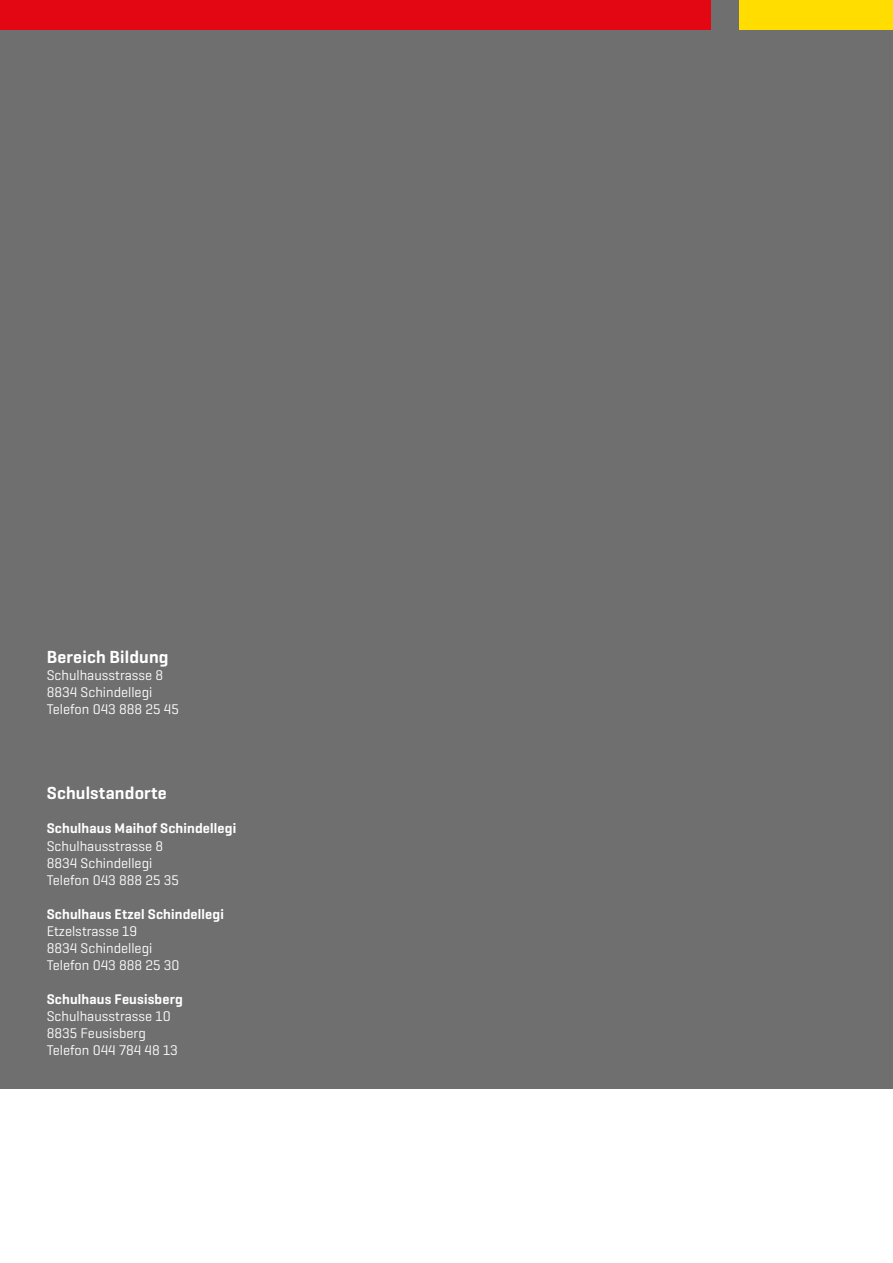
<style>
.page{position:relative;width:893px;height:1263px;background:#fff}
.page>*{position:absolute;margin:0;border:0;box-sizing:border-box;transform-origin:0 0}
.t1{font:600 17.85px "Geogrotesque";letter-spacing:.01em;color:#fff}
.t2{font:14.25px/17px "Geogrotesque";color:#fff}
.t3{font:600 14.25px "Geogrotesque";letter-spacing:.01em;color:#fff}
</style>
<div class="page">
<div style="left:0;top:0;width:893px;height:1089px;background:#706f6f"></div>
<div style="left:740px;top:0;width:153px;height:30px;background:#fd0"></div>
<div style="left:0;top:0;width:710px;height:30px;background:#e30613"></div>
<p class="t1" style="left:47px;top:646px;width:123px">Bereich Bildung</p>
<p class="t2" style="left:47px;top:667px;width:134px">Schulhausstrasse 8<br>8834 Schindellegi<br>Telefon 043 888 25 45</p>
<p class="t1" style="left:47px;top:782px;width:122px">Schulstandorte</p>
<p class="t3" style="left:47px;top:820px;width:191px">Schulhaus Maihof Schindellegi</p>
<p class="t2" style="left:47px;top:837px;width:134px">Schulhausstrasse 8<br>8834 Schindellegi<br>Telefon 043 888 25 35</p>
<p class="t3" style="left:47px;top:905px;width:179px">Schulhaus Etzel Schindellegi</p>
<p class="t2" style="left:47px;top:922px;width:134px">Etzelstrasse 19<br>8834 Schindellegi<br>Telefon 043 888 25 30</p>
<p class="t3" style="left:47px;top:990px;width:138px">Schulhaus Feusisberg</p>
<p class="t2" style="left:47px;top:1007px;width:133px">Schulhausstrasse 10<br>8835 Feusisberg<br>Telefon 044 784 48 13</p>
</div>
